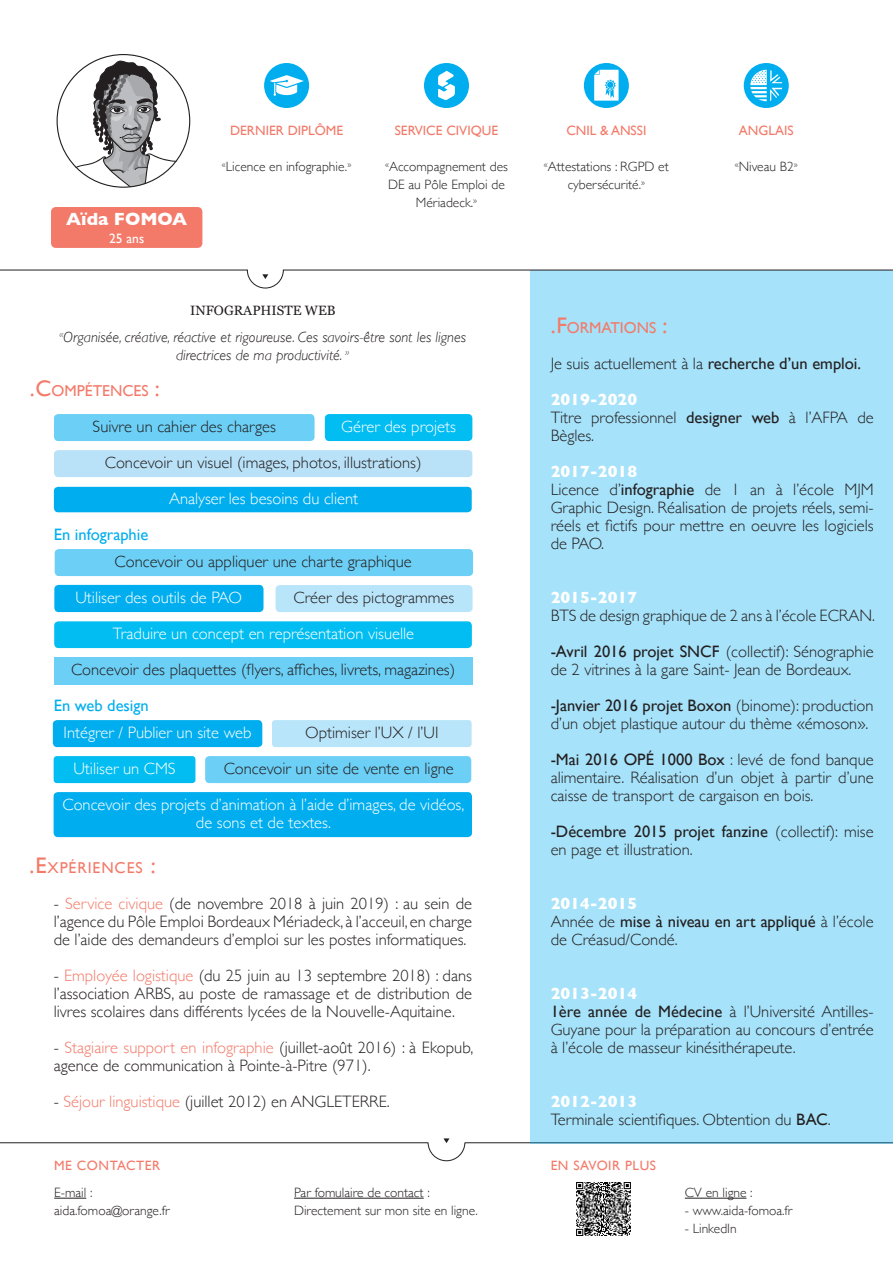
<style>
.page{position:relative;width:893px;height:1263px;background:#fff}
.page>*{position:absolute;margin:0;border:0;box-sizing:border-box;transform-origin:0 0}
.t1{font:700 18px "Gill Sans";color:#fff}
.t2{font:300 16.5px/18px "Gill Sans";color:#231f20}
.t3{font:300 16.5px/18px "Gill Sans";color:#fff;text-align:center}
.t4{font:700 16.5px "Gill Sans";color:#fff}
.t5{font:16.5px "Gill Sans";color:#00aeef}
.t6{font:15.75px "Gill Sans";color:#f37a69}
.t7{font:15.75px "Gill Sans";letter-spacing:.055em;color:#f37a69}
.t8{font:italic 300 15px/18px "Gill Sans";color:#231f20;text-align:center}
.t9{font:300 13.5px/18px "Gill Sans";color:#231f20;text-align:center}
.t10{font:13.5px "Gill Sans";color:#f37a69}
.t11{font:13.5px "Gill Sans";letter-spacing:.04em;color:#f37a69}
.t12{font:13.5px "Georgia";color:#231f20}
.t13{font:13.5px "Gill Sans";color:#fff}
.t14{font:300 7.8px "Gill Sans";color:#231f20}
.s1{font-size:22.5px}
.s2{color:#f37a69}
.s3{font-weight:400}
</style>
<div class="page">
<div style="left:55px;top:549px;width:418px;height:27px;background:#6bcff6;border-radius:4px"></div>
<svg style="left:0;top:1074px;width:893px;height:84px"></svg>
<div style="left:531px;top:270px;width:362px;height:873px;background:#a6e2f9"></div>
<svg style="left:0;top:54px;width:893px;height:235px"></svg>
<svg style="left:262px;top:274px;width:6px;height:5px"></svg>
<div style="left:53px;top:720px;width:209px;height:27px;background:#00aeef;border-radius:4px"></div>
<div style="left:54px;top:621px;width:418px;height:27px;background:#01bdf2;border-radius:4px"></div>
<div style="left:54px;top:450px;width:418px;height:27px;background:#b9e2f8;border-radius:4px"></div>
<div style="left:54px;top:414px;width:261px;height:27px;background:#6bcff6;border-radius:4px"></div>
<div style="left:325px;top:414px;width:147px;height:27px;background:#01bdf2;border-radius:4px"></div>
<div style="left:54px;top:756px;width:141px;height:27px;background:#01bdf2"></div>
<div style="left:55px;top:657px;width:418px;height:27px;background:#6bcff6"></div>
<div style="left:272px;top:720px;width:200px;height:27px;background:#b9e5fa"></div>
<svg style="left:443px;top:1138px;width:6px;height:5px"></svg>
<svg style="left:438px;top:71px;width:17px;height:29px"></svg>
<svg style="left:270px;top:75px;width:34px;height:21px"></svg>
<svg style="left:594px;top:70px;width:25px;height:31px"></svg>
<svg style="left:750px;top:70px;width:32px;height:31px"></svg>
<div style="left:54px;top:487px;width:418px;height:25px;background:#00aeef;border-radius:4px"></div>
<div style="left:54px;top:585px;width:209px;height:27px;background:#00aeef;border-radius:4px"></div>
<div style="left:205px;top:756px;width:266px;height:27px;background:#6bcff6;border-radius:4px"></div>
<div style="left:276px;top:585px;width:197px;height:27px;background:#b9e5fa;border-radius:4px"></div>
<div style="left:54px;top:792px;width:418px;height:45px;background:#00aeef;border-radius:4px"></div>
<hr style="left:54px;top:1198px;width:32px;height:1px;background:#231f20">
<hr style="left:294px;top:1198px;width:130px;height:1px;background:#231f20">
<hr style="left:685px;top:1198px;width:61px;height:1px;background:#231f20">
<svg style="left:75px;top:60px;width:102px;height:156px"></svg>
<img style="left:576px;top:1182px;width:55px;height:54px">
<p class="t10" style="left:230px;top:122px;width:115px">DERNIER DIPLÔME</p>
<p class="t10" style="left:395px;top:122px;width:105px">SERVICE CIVIQUE</p>
<p class="t10" style="left:566px;top:122px;width:81px">CNIL &amp; ANSSI</p>
<p class="t10" style="left:739px;top:122px;width:56px">ANGLAIS</p>
<p class="t1" style="left:66px;top:205px;width:122px">Aïda FOMOA</p>
<p class="t13" style="left:109px;top:230px;width:36px">25 ans</p>
<p class="t9" style="left:222px;top:157px;width:131px"><sup>«</sup>Licence en infographie.<sup>»</sup></p>
<p class="t12" style="left:190px;top:300px;width:147px">INFOGRAPHISTE WEB</p>
<p class="t9" style="left:544px;top:157px;width:126px"><sup>«</sup>Attestations : RGPD et cybersécurité.<sup>»</sup></p>
<p class="t9" style="left:735px;top:157px;width:60px"><sup>«</sup>Niveau B2</p>
<p class="t9" style="left:385px;top:157px;width:124px"><sup>«</sup>Accompagnement des</p>
<p class="t14" style="left:794px;top:158px;width:5px">»</p>
<p class="t9" style="left:388px;top:175px;width:118px">DE au Pôle Emploi de<br>Mériadeck.<sup>»</sup></p>
<p class="t8" style="left:59px;top:328px;width:408px"><sup>«</sup>Organisée, créative, réactive et rigoureuse. Ces savoirs-être sont les lignes directrices de ma productivité. <sup>»</sup></p>
<p class="t6" style="left:30px;top:381px;width:132px"><span class="s1">.C</span>OMPÉTENCES <span class="s1">:</span></p>
<p class="t2" style="left:93px;top:417px;width:185px">Suivre un cahier des charges</p>
<p class="t3" style="left:341px;top:417px;width:116px">Gérer des projets</p>
<p class="t2" style="left:105px;top:453px;width:318px">Concevoir un visuel (images, photos, illustrations)</p>
<p class="t5" style="left:54px;top:525px;width:96px">En infographie</p>
<p class="t3" style="left:169px;top:489px;width:191px">Analyser les besoins du client</p>
<p class="t2" style="left:115px;top:552px;width:299px">Concevoir ou appliquer une charte graphique</p>
<p class="t2" style="left:294px;top:588px;width:162px">Créer des pictogrammes</p>
<p class="t3" style="left:75px;top:588px;width:168px">Utiliser des outils de PAO</p>
<p class="t3" style="left:113px;top:624px;width:303px">Traduire un concept en représentation visuelle</p>
<p class="t2" style="left:71px;top:660px;width:386px">Concevoir des plaquettes (flyers, affiches, livrets, magazines)</p>
<p class="t5" style="left:54px;top:696px;width:96px">En web design</p>
<p class="t3" style="left:64px;top:723px;width:189px">Intégrer / Publier un site web</p>
<p class="t2" style="left:305px;top:723px;width:135px">Optimiser l’UX / l’UI</p>
<p class="t3" style="left:73px;top:759px;width:104px">Utiliser un CMS</p>
<p class="t2" style="left:224px;top:759px;width:232px">Concevoir un site de vente en ligne</p>
<p class="t3" style="left:63px;top:795px;width:403px">Concevoir des projets d’animation à l’aide d’images, de vidéos, de sons et de textes.</p>
<p class="t7" style="left:30px;top:858px;width:127px"><span class="s1">.E</span>XPÉRIENCES <span class="s1">:</span></p>
<p class="t2" style="left:54px;top:894px;width:420px;text-align:justify">- <span class="s2">Service civique</span> (de novembre 2018 à juin 2019) : au sein de l’agence du Pôle Emploi Bordeaux Mériadeck, à l’acceuil, en charge de l’aide des demandeurs d’emploi sur les postes informatiques.</p>
<p class="t2" style="left:54px;top:966px;width:420px;text-align:justify">- <span class="s2">Employée logistique</span> (du 25 juin au 13 septembre 2018) : dans l’association ARBS, au poste de ramassage et de distribution de livres scolaires dans différents lycées de la Nouvelle-Aquitaine.</p>
<p class="t2" style="left:54px;top:1038px;width:421px">- <span class="s2">Stagiaire support en infographie</span> (juillet-août 2016) : à Ekopub, agence de communication à Pointe-à-Pitre (971).</p>
<p class="t2" style="left:54px;top:1092px;width:338px">- <span class="s2">Séjour linguistique</span> (juillet 2012) en ANGLETERRE.</p>
<p class="t6" style="left:551px;top:318px;width:118px"><span class="s1">.F</span>ORMATIONS <span class="s1">:</span></p>
<p class="t2" style="left:551px;top:354px;width:312px">Je suis actuellement à la <span class="s3">recherche d’un emploi.</span></p>
<p class="t4" style="left:551px;top:386px;width:88px">2019-2020</p>
<p class="t2" style="left:551px;top:408px;width:324px">Titre professionnel <span class="s3">designer web</span> à l’AFPA de<br>Bègles.</p>
<p class="t4" style="left:551px;top:458px;width:88px">2017-2018</p>
<p class="t2" style="left:551px;top:480px;width:324px;text-align:justify">Licence d’<span class="s3">infographie</span> de 1 an à l’école MJM Graphic Design. Réalisation de projets réels, semi&shy;réels et fictifs pour mettre en oeuvre les logiciels de PAO.</p>
<p class="t4" style="left:551px;top:584px;width:88px">2015-2017</p>
<p class="t2" style="left:551px;top:606px;width:326px">BTS de design graphique de 2 ans à l’école ECRAN.</p>
<p class="t2" style="left:551px;top:642px;width:324px"><span class="s3">-Avril 2016 projet SNCF</span> (collectif): Sénographie de 2 vitrines à la gare Saint- Jean de Bordeaux.</p>
<p class="t2" style="left:551px;top:696px;width:324px"><span class="s3">-Janvier 2016 projet Boxon</span> (binome): production d’un objet plastique autour du thème «émoson».</p>
<p class="t2" style="left:551px;top:750px;width:324px;text-align:justify"><span class="s3">-Mai 2016 OPÉ 1000 Box</span> : levé de fond banque alimentaire. Réalisation d’un objet à partir d’une caisse de transport de cargaison en bois.</p>
<p class="t2" style="left:551px;top:822px;width:324px"><span class="s3">-Décembre 2015 projet fanzine</span> (collectif): mise en page et illustration.</p>
<p class="t4" style="left:551px;top:890px;width:88px">2014-2015</p>
<p class="t2" style="left:551px;top:912px;width:324px">Année de <span class="s3">mise à niveau en art appliqué</span> à l’école de Créasud/Condé.</p>
<p class="t4" style="left:551px;top:980px;width:88px">2013-2014</p>
<p class="t2" style="left:551px;top:1002px;width:324px;text-align:justify"><span class="s3">1ère année de Médecine</span> à l’Université Antilles-Guyane pour la préparation au concours d’entrée à l’école de masseur kinésithérapeute.</p>
<p class="t4" style="left:551px;top:1088px;width:88px">2012-2013</p>
<p class="t2" style="left:551px;top:1110px;width:282px">Terminale scientifiques. Obtention du <span class="s3">BAC</span>.</p>
<p class="t11" style="left:54px;top:1157px;width:108px">ME CONTACTER</p>
<p class="t11" style="left:551px;top:1157px;width:107px">EN SAVOIR PLUS</p>
<p class="t9" style="left:54px;top:1183px;width:40px">E-mail :</p>
<p class="t9" style="left:54px;top:1201px;width:117px">aida.fomoa@orange.fr</p>
<p class="t9" style="left:294px;top:1183px;width:137px">Par fomulaire de contact :</p>
<p class="t9" style="left:294px;top:1201px;width:185px">Directement sur mon site en ligne.</p>
<p class="t9" style="left:685px;top:1183px;width:69px">CV en ligne :</p>
<p class="t9" style="left:685px;top:1201px;width:109px">- www.aida-fomoa.fr</p>
<p class="t9" style="left:685px;top:1219px;width:53px">- LinkedIn</p>
</div>
